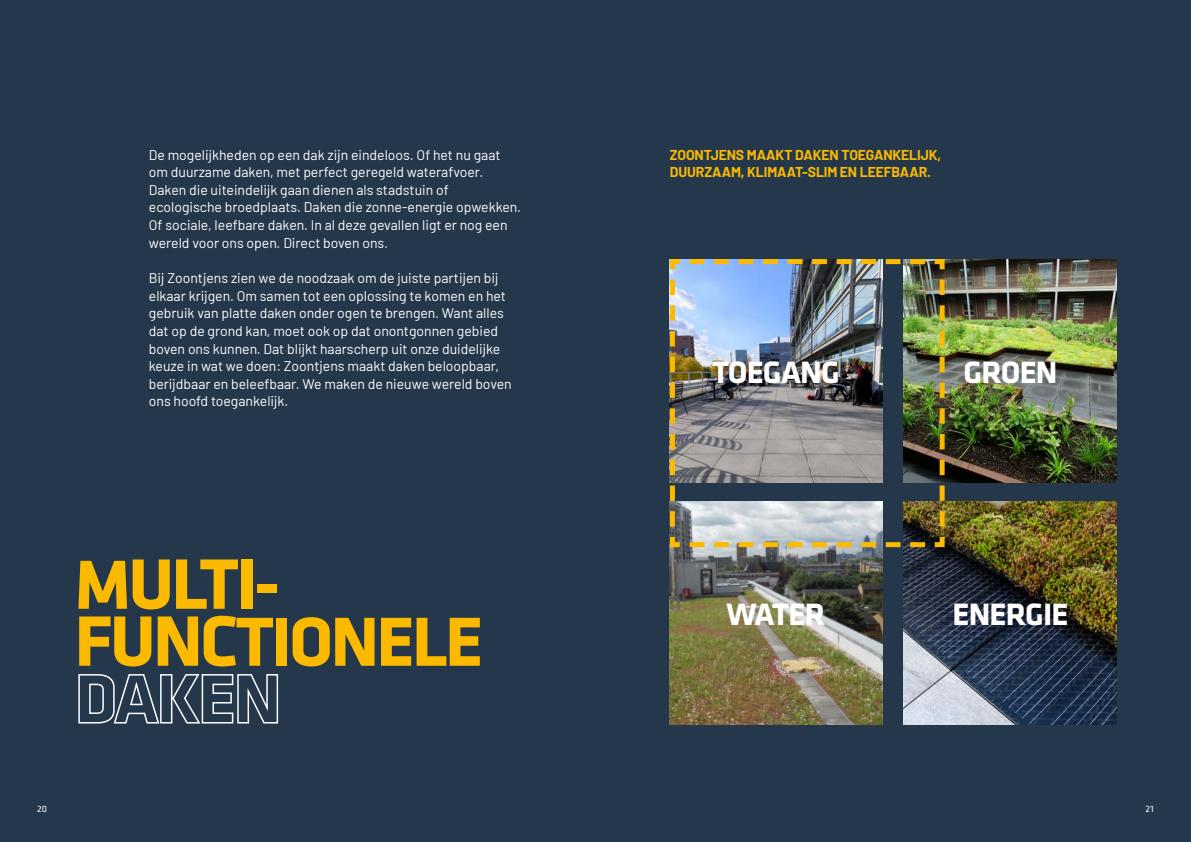
<style>
.page{position:relative;width:1191px;height:842px;background:#24374b}
.page>*{position:absolute;margin:0;border:0;box-sizing:border-box;transform-origin:0 0}
.t1{font:700 74px "Klavika";color:#fbba00}
.t2{font:700 72px/57px "Klavika";letter-spacing:-.04em;color:#fbba00}
.t3{font:700 32px "Klavika";letter-spacing:-.025em;color:#fff}
.t4{font:14px/17.6px "Barlow";color:#fff}
.t5{font:700 14px/17.6px "Barlow";letter-spacing:-.01em;color:#fbba00}
.t6{font:9.5px "Klavika";color:#fff}
.s1{font-size:72px}
.s2{font-size:74px}
.s3{color:#fff}
</style>
<div class="page">
<img style="left:904px;top:501px;width:212px;height:223px">
<img style="left:947px;top:259px;width:169px;height:223px">
<img style="left:670px;top:550px;width:212px;height:174px">
<img style="left:669px;top:259px;width:278px;height:291px">
<p class="t4" style="left:149px;top:145px;width:374px">De mogelijkheden op een dak zijn eindeloos. Of het nu gaat om duurzame daken, met perfect geregeld waterafvoer.<br>Daken die uiteindelijk gaan dienen als stadstuin of ecologische broedplaats. Daken die zonne-energie opwekken.<br>Of sociale, leefbare daken. In al deze gevallen ligt er nog een wereld voor ons open. Direct boven ons.</p>
<p class="t4" style="left:149px;top:268px;width:364px">Bij Zoontjens zien we de noodzaak om de juiste partijen bij elkaar krijgen. Om samen tot een oplossing te komen en het gebruik van platte daken onder ogen te brengen. Want alles dat op de grond kan, moet ook op dat onontgonnen gebied boven ons kunnen. Dat blijkt haarscherp uit onze duidelijke keuze in wat we doen: Zoontjens maakt daken beloopbaar, berijdbaar en beleefbaar. We maken de nieuwe wereld boven ons hoofd toegankelijk.</p>
<h1 class="t1" style="left:74px;top:531px;width:206px"><span class="s1">M</span>ULTI-</h1>
<h2 class="t2" style="left:74px;top:610px;width:410px"><span class="s2">FUNC</span>TIONELE<br><span class="s3">DAKEN</span></h2>
<p class="t5" style="left:670px;top:145px;width:273px">ZOONTJENS MAAKT DAKEN TOEGANKELIJK,<br>DUURZAAM, KLIMAAT-SLIM EN LEEFBAAR.</p>
<h3 class="t3" style="left:712px;top:349px;width:129px">TOEGANG</h3>
<h3 class="t3" style="left:963px;top:349px;width:96px">GROEN</h3>
<h3 class="t3" style="left:726px;top:591px;width:100px">WATER</h3>
<h3 class="t3" style="left:952px;top:591px;width:118px">ENERGIE</h3>
<p class="t6" style="left:37px;top:803px;width:11px">20</p>
<p class="t6" style="left:1145px;top:803px;width:10px">21</p>
</div>
